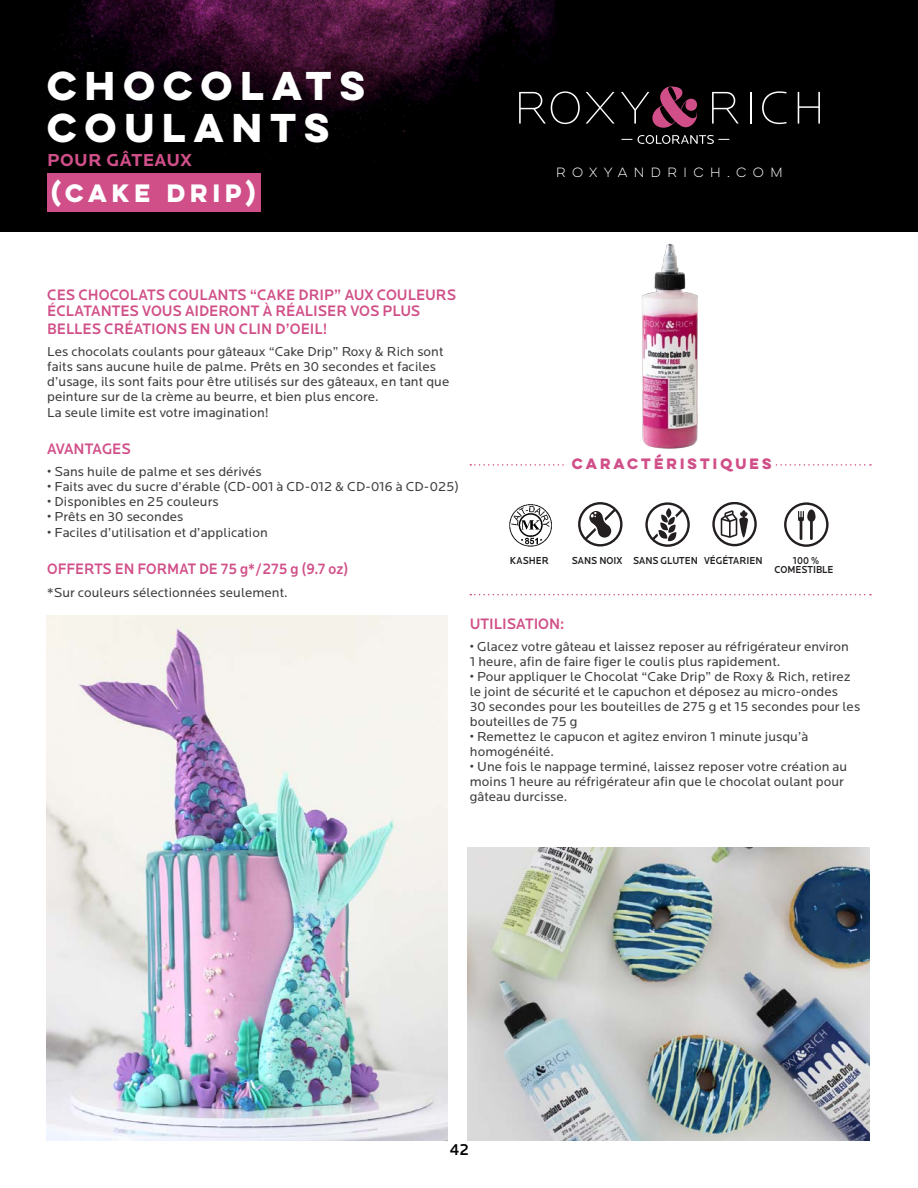
<style>
.page{position:relative;width:918px;height:1188px;background:#fff}
.page>*{position:absolute;margin:0;border:0;box-sizing:border-box;transform-origin:0 0}
.t1{font:700 36px/42px "Lulo Clean One";color:#fff}
.t2{font:700 22.5px "Lulo Clean One";color:#fff}
.t3{font:700 18px "Locator";letter-spacing:.02em;color:#d14f88}
.t4{font:500 16.5px "Locator";color:#040503;scale:.92 1}
.sous-titre{font:500 15.75px/16.5px "Locator";color:#d14f88;scale:.92 1}
.sous-titre-2{font:500 15.75px "Locator";color:#d14f88;scale:.89 1}
.texte{font:13.5px/15px "Locator";letter-spacing:.005em;color:#3e3e3f}
.texte-2{font:700 13.5px "Lulo Clean One";letter-spacing:.005em;color:#d14f88}
.t5{font:12px "Lulo Clean One";letter-spacing:.34em;color:#fff}
.Sans_gluten_et_cie{font:500 10.5px "Locator";color:#231f20;scale:.89 1}
.t6{font:500 6.9px/8.2px "Locator";color:#231f20}
</style>
<div class="page">
<img style="left:46px;top:616px;width:401px;height:525px">
<img style="left:468px;top:848px;width:402px;height:293px">
<div style="left:0;top:0;width:918px;height:231px;background:#000001"></div>
<img style="left:49px;top:0;width:589px;height:162px">
<svg style="left:470px;top:464px;width:401px;height:2px"></svg>
<div style="left:565px;top:456px;width:210px;height:13px;background:#fff"></div>
<svg style="left:470px;top:594px;width:401px;height:1px"></svg>
<svg style="left:519px;top:91px;width:61px;height:33px"></svg>
<svg style="left:586px;top:92px;width:29px;height:32px"></svg>
<svg style="left:621px;top:87px;width:76px;height:41px"></svg>
<svg style="left:712px;top:92px;width:27px;height:32px"></svg>
<hr style="left:750px;top:92px;width:1px;height:32px;background:#fff">
<svg style="left:762px;top:91px;width:25px;height:33px"></svg>
<svg style="left:798px;top:92px;width:22px;height:32px"></svg>
<svg style="left:638px;top:135px;width:91px;height:9px"></svg>
<div style="left:47px;top:173px;width:213px;height:39px;background:#d14f88"></div>
<svg style="left:578px;top:503px;width:251px;height:44px"></svg>
<img style="left:509px;top:504px;width:43px;height:43px">
<img style="left:555px;top:231px;width:231px;height:218px">
<p class="t1" style="left:47px;top:64px;width:327px">CHOCOLATS<br>COULANTS</p>
<p class="t3" style="left:47px;top:150px;width:146px">POUR GÂTEAUX</p>
<p class="t2" style="left:52px;top:176px;width:210px">(CAKE DRIP)</p>
<p class="t5" style="left:556px;top:164px;width:230px">ROXYANDRICH.COM</p>
<p class="sous-titre" style="left:47px;top:287px;width:446px">CES CHOCOLATS COULANTS “CAKE DRIP” AUX COULEURS<br>ÉCLATANTES VOUS AIDERONT À RÉALISER VOS PLUS</p>
<p class="sous-titre" style="left:47px;top:321px;width:306px">BELLES CRÉATIONS EN UN CLIN D’OEIL!</p>
<p class="texte" style="left:47px;top:344px;width:404px">Les chocolats coulants pour gâteaux “Cake Drip” Roxy &amp; Rich sont faits sans aucune huile de palme. Prêts en 30 secondes et faciles d’usage, ils sont faits pour être utilisés sur des gâteaux, en tant que peinture sur de la crème au beurre, et bien plus encore.</p>
<p class="texte" style="left:47px;top:406px;width:223px">La seule limite est votre imagination!</p>
<p class="sous-titre" style="left:47px;top:441px;width:92px">AVANTAGES</p>
<p class="texte" style="left:47px;top:464px;width:216px">• Sans huile de palme et ses dérivés</p>
<p class="texte" style="left:47px;top:479px;width:413px">• Faits avec du sucre d’érable (CD-001 à CD-012 &amp; CD-016 à CD-025)</p>
<p class="texte" style="left:47px;top:494px;width:173px">• Disponibles en 25 couleurs</p>
<p class="texte" style="left:47px;top:509px;width:138px">• Prêts en 30 secondes</p>
<p class="texte" style="left:47px;top:526px;width:222px">• Faciles d’utilisation et d’application</p>
<p class="sous-titre-2" style="left:47px;top:560px;width:340px">OFFERTS EN FORMAT DE 75 g*/275 g (9.7 oz)</p>
<p class="texte" style="left:47px;top:586px;width:242px">*Sur couleurs sélectionnées seulement.</p>
<p class="texte-2" style="left:572px;top:453px;width:204px">CARACTÉRISTIQUES</p>
<p class="t6" style="left:713px;top:551px;width:44px">VÉGÉTARIEN<br>VEGETARIAN</p>
<p class="t6" style="left:517px;top:552px;width:30px">KOSHER</p>
<p class="Sans_gluten_et_cie" style="left:510px;top:555px;width:45px">KASHER</p>
<p class="t6" style="left:518px;top:560px;width:30px">KASHER</p>
<p class="Sans_gluten_et_cie" style="left:572px;top:555px;width:58px">SANS NOIX</p>
<p class="Sans_gluten_et_cie" style="left:633px;top:555px;width:74px">SANS GLUTEN</p>
<p class="Sans_gluten_et_cie" style="left:704px;top:555px;width:67px">VÉGÉTARIEN</p>
<p class="Sans_gluten_et_cie" style="left:793px;top:555px;width:31px">100 %</p>
<p class="Sans_gluten_et_cie" style="left:775px;top:564px;width:68px">COMESTIBLE</p>
<p class="t6" style="left:582px;top:552px;width:39px">SANS NOIX<br>NUT FREE</p>
<p class="t6" style="left:644px;top:552px;width:49px">SANS GLUTEN<br>GLUTEN FREE</p>
<p class="t6" style="left:784px;top:560px;width:45px">100% EDIBLE</p>
<p class="sous-titre" style="left:470px;top:616px;width:104px">UTILISATION:</p>
<p class="texte" style="left:470px;top:639px;width:381px">• Glacez votre gâteau et laissez reposer au réfrigérateur environ<br>1 heure, afin de faire figer le coulis plus rapidement.</p>
<p class="texte" style="left:470px;top:669px;width:392px">• Pour appliquer le Chocolat “Cake Drip” de Roxy &amp; Rich, retirez le joint de sécurité et le capuchon et déposez au micro-ondes<br>30 secondes pour les bouteilles de 275 g et 15 secondes pour les bouteilles de 75 g</p>
<p class="texte" style="left:470px;top:729px;width:340px">• Remettez le capucon et agitez environ 1 minute jusqu’à homogénéité.</p>
<p class="texte" style="left:470px;top:759px;width:379px">• Une fois le nappage terminé, laissez reposer votre création au moins 1 heure au réfrigérateur afin que le chocolat oulant pour gâteau durcisse.</p>
<p class="t4" style="left:450px;top:1140px;width:22px">42</p>
</div>
